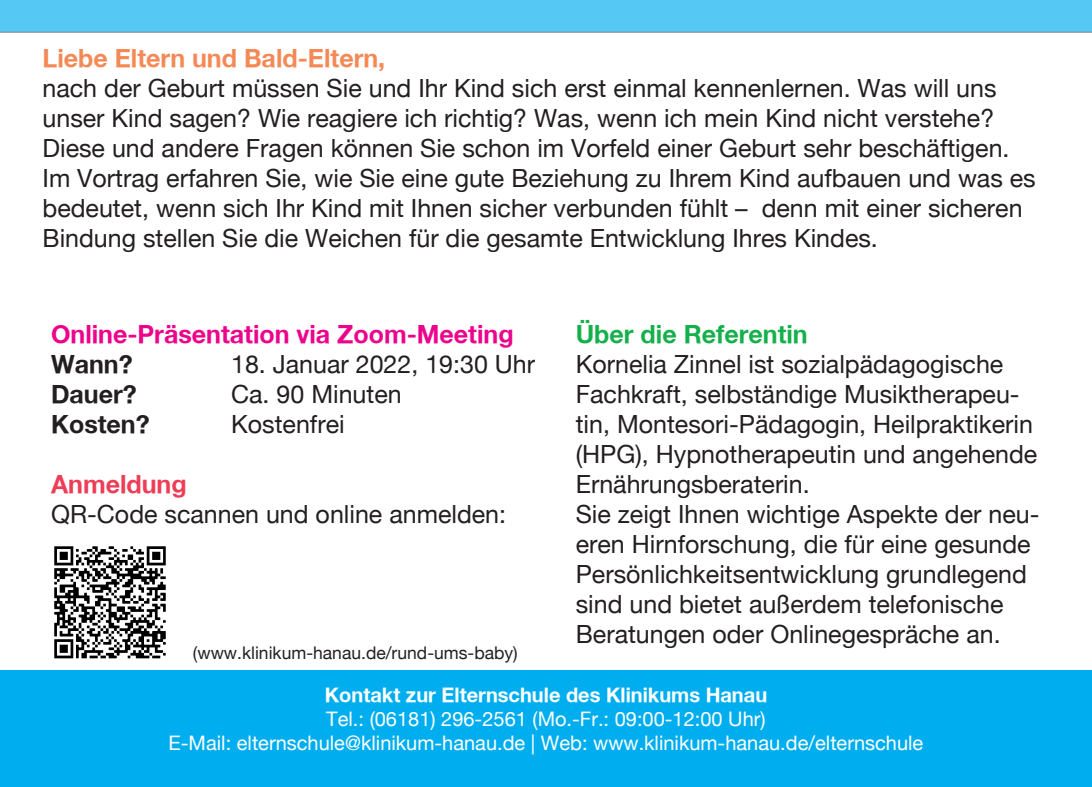
<style>
.page{position:relative;width:1092px;height:787px;background:#fff}
.page>*{position:absolute;margin:0;border:0;box-sizing:border-box;transform-origin:0 0}
.t1{font:25px/30px "Helvetica Neue";color:#231f20}
.t2{font:700 25px "Helvetica Neue";color:#ed028c}
.t3{font:700 25px "Helvetica Neue";color:#f58956}
.t4{font:700 25px "Helvetica Neue";color:#231f20}
.t5{font:700 25px "Helvetica Neue";color:#15b04b}
.t6{font:700 25px "Helvetica Neue";color:#ee3d56}
.t7{font:20px "Helvetica Neue";color:#fff}
.t8{font:700 20px "Helvetica Neue";color:#fff}
.t9{font:17.5px "Helvetica Neue";color:#231f20}
</style>
<div class="page">
<div style="left:0;top:670px;width:1091px;height:117px;background:#00aeef"></div>
<div style="left:0;top:0;width:1091px;height:31px;background:#55c9f4"></div>
<hr style="left:0;top:32px;width:1091px;height:1px;background:#808285">
<img style="left:54px;top:546px;width:112px;height:113px">
<p class="t3" style="left:43px;top:43px;width:344px">Liebe Eltern und Bald-Eltern,</p>
<p class="t1" style="left:43px;top:73px;width:955px">nach der Geburt müssen Sie und Ihr Kind sich erst einmal kennenlernen. Was will uns unser Kind sagen? Wie reagiere ich richtig? Was, wenn ich mein Kind nicht verstehe?</p>
<p class="t1" style="left:43px;top:133px;width:968px">Diese und andere Fragen können Sie schon im Vorfeld einer Geburt sehr beschäftigen.</p>
<p class="t1" style="left:43px;top:163px;width:994px">Im Vortrag erfahren Sie, wie Sie eine gute Beziehung zu Ihrem Kind aufbauen und was es bedeutet, wenn sich Ihr Kind mit Ihnen sicher verbunden fühlt – denn mit einer sicheren<br>Bindung stellen Sie die Weichen für die gesamte Entwicklung Ihres Kindes.</p>
<p class="t5" style="left:575px;top:318px;width:233px">Über die Referentin</p>
<p class="t1" style="left:575px;top:348px;width:463px">Kornelia Zinnel ist sozialpädagogische Fachkraft, selbständige Musiktherapeu&shy;tin, Montesori-Pädagogin, Heilpraktikerin (HPG), Hypnotherapeutin und angehende Ernährungsberaterin.</p>
<p class="t1" style="left:575px;top:498px;width:465px">Sie zeigt Ihnen wichtige Aspekte der neu&shy;eren Hirnforschung, die für eine gesunde Persönlichkeitsentwicklung grundlegend sind und bietet außerdem telefonische Beratungen oder Onlinegespräche an.</p>
<p class="t8" style="left:325px;top:682px;width:444px">Kontakt zur Elternschule des Klinikums Hanau</p>
<p class="t7" style="left:326px;top:707px;width:441px">Tel.: (06181) 296-2561 (Mo.-Fr.: 09:00-12:00 Uhr)</p>
<p class="t7" style="left:169px;top:731px;width:756px">E-Mail: elternschule@klinikum-hanau.de | Web: www.klinikum-hanau.de/elternschule</p>
<p class="t2" style="left:51px;top:318px;width:464px">Online-Präsentation via Zoom-Meeting</p>
<p class="t4" style="left:51px;top:348px;width:83px">Wann?</p>
<p class="t1" style="left:231px;top:348px;width:305px">18. Januar 2022, 19:30 Uhr</p>
<p class="t4" style="left:51px;top:378px;width:87px">Dauer?</p>
<p class="t1" style="left:231px;top:378px;width:172px">Ca. 90 Minuten</p>
<p class="t4" style="left:51px;top:408px;width:100px">Kosten?</p>
<p class="t1" style="left:231px;top:408px;width:115px">Kostenfrei</p>
<p class="t6" style="left:51px;top:468px;width:137px">Anmeldung</p>
<p class="t1" style="left:51px;top:498px;width:456px">QR-Code scannen und online anmelden:</p>
<p class="t9" style="left:193px;top:642px;width:326px">(www.klinikum-hanau.de/rund-ums-baby)</p>
</div>
